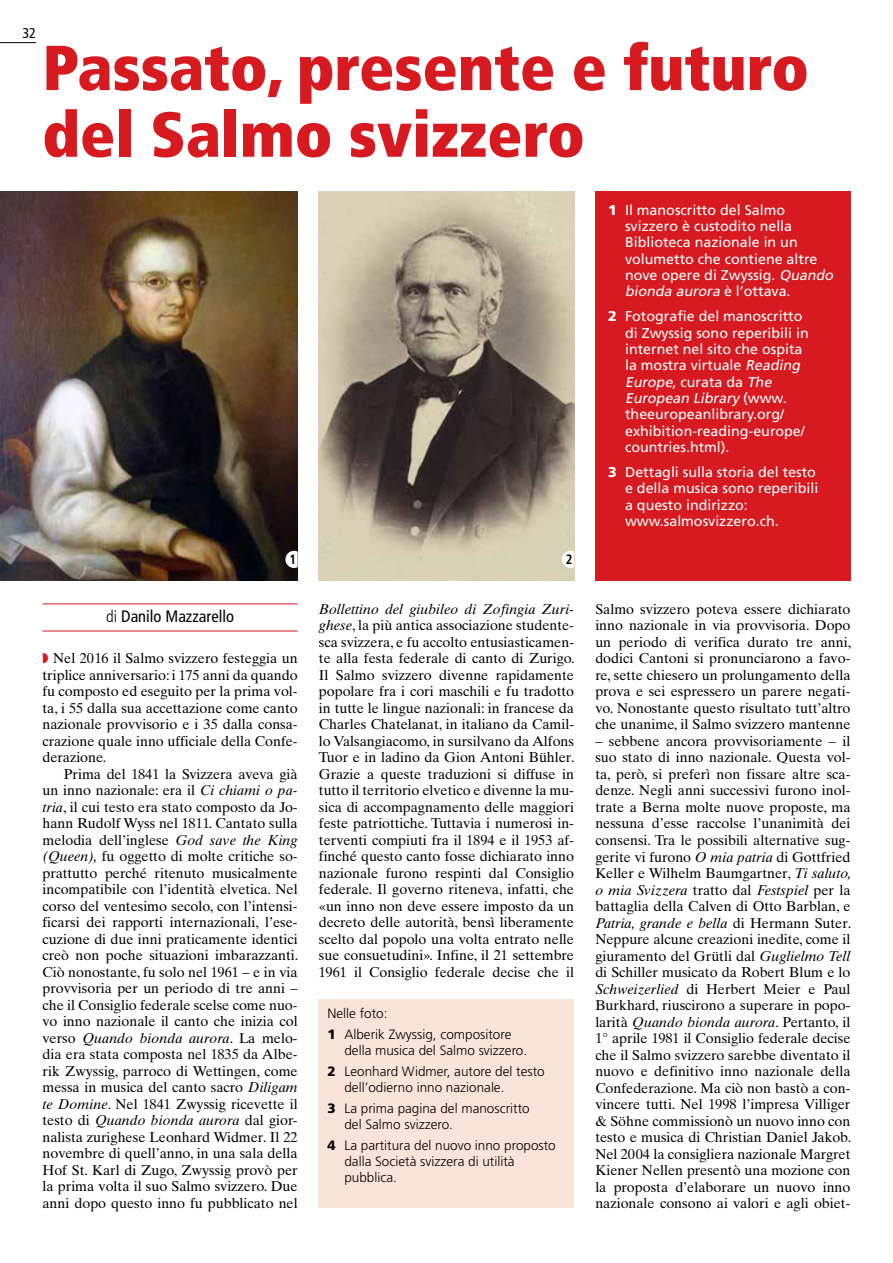
<style>
.page{position:relative;width:893px;height:1263px;background:#fff}
.page>*{position:absolute;margin:0;border:0;box-sizing:border-box;transform-origin:0 0}
.t1{font:900 condensed 63.45px/66.6px "Frutiger LT Std";color:#d71920}
.t2{font:condensed 16.5px "Frutiger LT Std";color:#000}
.t3{font:14.25px/16.5px "Times Ten LT Std";color:#000;text-align:justify}
.t4{font:14.25px/16.4px "Frutiger LT Std";color:#fff}
.t5{font:condensed 14.25px "Frutiger LT Std";color:#000}
.t6{font:300 13.5px/20.5px "Frutiger LT Std";color:#000}
.t7{font:700 condensed 13.5px "Frutiger";color:#000;scale:.95 1}
.s1{font-weight:900}
.s2{font-style:italic}
.s3{font-weight:300}
.s4{color:#d71920}
</style>
<div class="page">
<hr style="left:43px;top:603px;width:255px;height:1px;background:#d71920">
<hr style="left:43px;top:631px;width:255px;height:1px;background:#d71920">
<img style="left:0;top:191px;width:298px;height:390px">
<img style="left:319px;top:191px;width:255px;height:390px">
<div style="left:319px;top:999px;width:255px;height:209px;background:#fae4d9"></div>
<div style="left:595px;top:191px;width:255px;height:390px;background:#d71920"></div>
<svg style="left:285px;top:551px;width:13px;height:17px"></svg>
<svg style="left:562px;top:551px;width:12px;height:17px"></svg>
<hr style="left:0;top:42px;width:36px;height:1px;background:#000">
<p class="t5" style="left:22px;top:25px;width:15px">32</p>
<h1 class="t1" style="left:43px;top:34px;width:768px">Passato, presente e futuro del Salmo svizzero</h1>
<p class="t7" style="left:290px;top:551px;width:9px">1</p>
<p class="t7" style="left:566px;top:551px;width:9px">2</p>
<p class="t4" style="left:625px;top:202px;width:213px;text-indent:-17px"><span class="s1">1</span> Il manoscritto del Salmo svizzero è custodito nella<br>Biblioteca nazionale in un volumetto che contiene altre nove opere di Zwyssig. <span class="s2">Quando bionda aurora</span> è l ’ ott a va .</p>
<p class="t4" style="left:625px;top:308px;width:185px;text-indent:-17px"><span class="s1">2</span> Fotografie del manoscritto di Zwyssig sono reperibili in internet nel sito che ospita la mostra virtuale <span class="s2">Reading<br>Europe</span>, c u ra ta d a <span class="s2">The<br>European Library</span> (www. theeuropeanlibrary.org/ exhibition-reading-europe/ countries.html).</p>
<p class="t4" style="left:625px;top:464px;width:195px;text-indent:-17px"><span class="s1">3</span> Dettagli sulla storia del testo e della musica sono reperibili a questo indirizzo: www.salmosvizzero.ch.</p>
<p class="t2" style="left:106px;top:607px;width:129px"><span class="s3">di</span> Danilo Mazzarello</p>
<p class="t3" style="left:43px;top:650px;width:257px"><span class="s4">◗</span> Nel 2016 il Salmo svizzero festeggia un triplice anniversario: i 175 anni da quando fu composto ed eseguito per la prima vol&shy;ta, i 55 dalla sua accettazione come canto nazionale provvisorio e i 35 dalla consa&shy;crazione quale inno ufficiale della Confe&shy;derazione.</p>
<p class="t3" style="left:43px;top:765px;width:257px;text-indent:21px">Prima del 1841 la Svizzera aveva già un inno nazionale: era il <span class="s2">Ci chiami o pa&shy;tria</span>, il cui testo era stato composto da Jo&shy;hann Rudolf Wyss nel 1811. Cantato sulla melodia dell’inglese <span class="s2">God save the King (Queen),</span> fu oggetto di molte critiche so&shy;prattutto perché ritenuto musicalmente incompatibile con l’identità elvetica. Nel corso del ventesimo secolo, con l’intensi&shy;ficarsi dei rapporti internazionali, l’ese&shy;cuzione di due inni praticamente identici creò non poche situazioni imbarazzanti.<br>Ciò nonostante, fu solo nel 1961 – e in via provvisoria per un periodo di tre anni – che il Consiglio federale scelse come nuo&shy;vo inno nazionale il canto che inizia col verso <span class="s2">Quando bionda aurora</span>. La melo&shy;dia era stata composta nel 1835 da Albe&shy;rik Zwyssig, parroco di Wettingen, come messa in musica del canto sacro <span class="s2">Diligam te Domine</span>. Nel 1841 Zwyssig ricevette il testo di <span class="s2">Quando bionda aurora</span> dal gior&shy;nalista zurighese Leonhard Widmer. Il 22 novembre di quell’anno, in una sala della Hof St. Karl di Zugo, Zwyssig provò per la prima volta il suo Salmo svizzero. Due anni dopo questo inno fu pubblicato nel</p>
<p class="t3" style="left:319px;top:601px;width:257px"><span class="s2">Bollettino del giubileo di Zofingia Zuri&shy;ghese</span>, la più antica associazione studente&shy;sca svizzera, e fu accolto entusiasticamen&shy;te alla festa federale di canto di Zurigo.<br>Il Salmo svizzero divenne rapidamente popolare fra i cori maschili e fu tradotto in tutte le lingue nazionali: in francese da Charles Chatelanat, in italiano da Camil&shy;lo Valsangiacomo, in sursilvano da Alfons Tuor e in ladino da Gion Antoni Bühler.<br>Grazie a queste traduzioni si diffuse in tutto il territorio elvetico e divenne la mu&shy;sica di accompagnamento delle maggiori feste patriottiche. Tuttavia i numerosi in&shy;terventi compiuti fra il 1894 e il 1953 af&shy;finché questo canto fosse dichiarato inno nazionale furono respinti dal Consiglio federale. Il governo riteneva, infatti, che «un inno non deve essere imposto da un decreto delle autorità, bensì liberamente scelto dal popolo una volta entrato nelle sue consuetudini». Infine, il 21 settembre 1961 il Consiglio federale decise che il</p>
<p class="t3" style="left:595px;top:601px;width:257px">Salmo svizzero poteva essere dichiarato inno nazionale in via provvisoria. Dopo un periodo di verifica durato tre anni, dodici Cantoni si pronunciarono a favo&shy;re, sette chiesero un prolungamento della prova e sei espressero un parere negati&shy;vo. Nonostante questo risultato tutt’altro che unanime, il Salmo svizzero mantenne</p>
<p class="t3" style="left:595px;top:733px;width:257px">– sebbene ancora provvisoriamente – il suo stato di inno nazionale. Questa vol&shy;ta, però, si preferì non fissare altre sca&shy;denze. Negli anni successivi furono inol&shy;trate a Berna molte nuove proposte, ma nessuna d’esse raccolse l’unanimità dei consensi. Tra le possibili alternative sug&shy;gerite vi furono <span class="s2">O mia patria</span> di Gottfried Keller e Wilhelm Baumgartner, <span class="s2">Ti saluto, o mia Svizzera</span> tratto dal <span class="s2">Festspiel</span> per la battaglia della Calven di Otto Barblan, e <span class="s2">Patria, grande e bella</span> di Hermann Suter.<br>Neppure alcune creazioni inedite, come il giuramento del Grütli dal <span class="s2">Guglielmo Tell </span>di Schiller musicato da Robert Blum e lo <span class="s2">Schweizerlied</span> di Herbert Meier e Paul Burkhard, riuscirono a superare in popo&shy;larità <span class="s2">Quando bionda aurora</span>. Pertanto, il 1° aprile 1981 il Consiglio federale decise che il Salmo svizzero sarebbe diventato il nuovo e definitivo inno nazionale della Confederazione. Ma ciò non bastò a con&shy;vincere tutti. Nel 1998 l’impresa Villiger &amp; Söhne commissionò un nuovo inno con testo e musica di Christian Daniel Jakob.<br>Nel 2004 la consigliera nazionale Margret Kiener Nellen presentò una mozione con la proposta d’elaborare un nuovo inno nazionale consono ai valori e agli obiet-</p>
<p class="t6" style="left:327px;top:1003px;width:186px">Nelle foto:<br><span class="s1">1</span> Alberik Zwyssig, compositore</p>
<p class="t6" style="left:327px;top:1040px;width:219px;text-align:center">della musica del Salmo svizzero.<br><span class="s1">2</span> Leonhard Widmer, autore del testo</p>
<p class="t6" style="left:327px;top:1077px;width:204px;text-indent:17px">dell’odierno inno nazionale.<br><span class="s1">3</span> La prima pagina del manoscritto</p>
<p class="t6" style="left:327px;top:1114px;width:230px;text-indent:17px">del Salmo svizzero.<br><span class="s1">4</span> La partitura del nuovo inno proposto</p>
<p class="t6" style="left:344px;top:1153px;width:172px;line-height:16.4px">dalla Società svizzera di utilità pubblica.</p>
</div>
